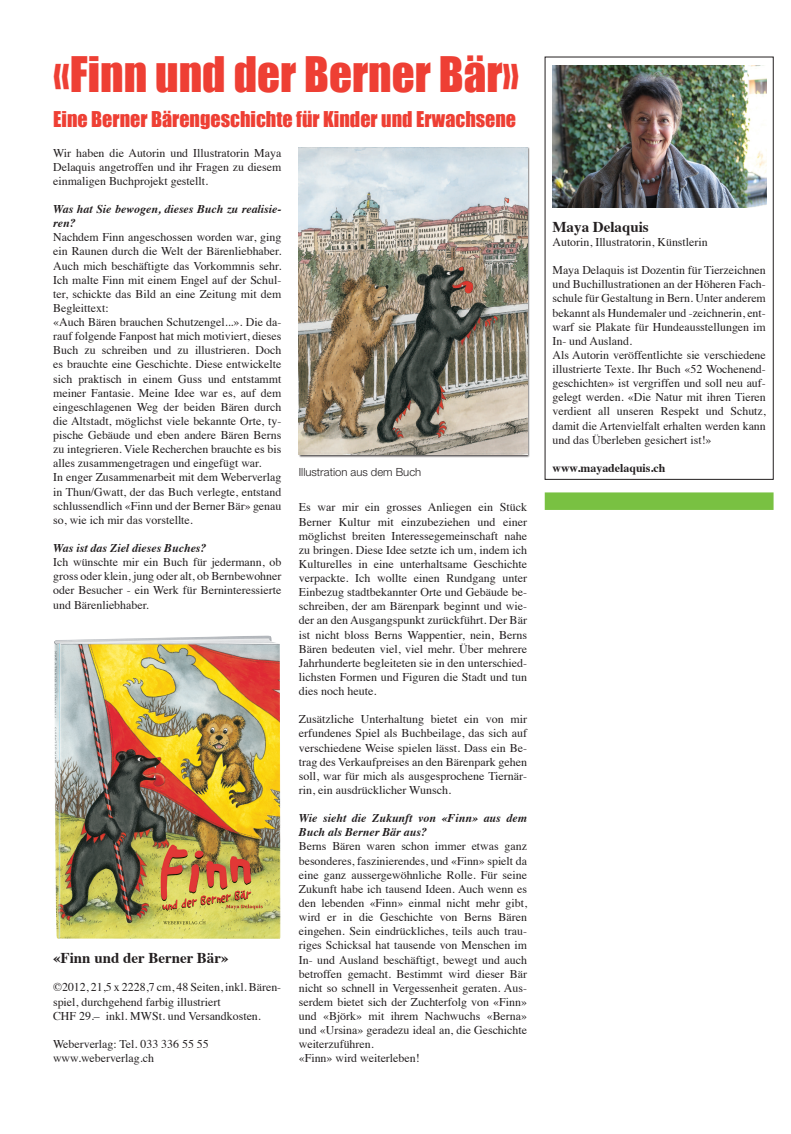
<style>
.page{position:relative;width:791px;height:1134px;background:#fff}
.page>*{position:absolute;margin:0;border:0;box-sizing:border-box;transform-origin:0 0}
.Titel_Impact{font:45px "Impact";color:#ee3f34}
.Titel_Impact-2{font:20px "Impact";color:#ee3f34}
.Text{font:700 15px "Times";color:#231f20}
.Text-2{font:11.88px/14.1px "Times";color:#231f20;text-align:justify}
.Text-3{font:italic 700 11.88px/14.1px "Times";color:#231f20}
.Text-4{font:700 11.88px "Times";color:#231f20}
.Autor_unten{font:300 11.25px "Helvetica Neue";color:#231f20}
</style>
<div class="page">
<img style="left:552px;top:65px;width:213px;height:143px">
<img style="left:54px;top:635px;width:226px;height:304px">
<div style="left:298px;top:147px;width:231px;height:311px;background:#231f20;opacity:.75"></div>
<img style="left:298px;top:148px;width:228px;height:307px">
<div style="left:544px;top:492px;width:229px;height:18px;background:#79c142"></div>
<p class="Titel_Impact" style="left:53px;top:40px;width:467px">«Finn und der Berner Bär»</p>
<p class="Titel_Impact-2" style="left:53px;top:104px;width:464px">Eine Berner Bärengeschichte für Kinder und Erwachsene</p>
<p class="Text-2" style="left:53px;top:144px;width:229px">Wir haben die Autorin und Illustratorin Maya Delaquis angetroffen und ihr Fragen zu diesem einmaligen Buchprojekt gestellt.</p>
<p class="Text-3" style="left:53px;top:201px;width:229px">Was hat Sie bewogen, dieses Buch zu realisie&shy;ren?</p>
<p class="Text-2" style="left:53px;top:229px;width:229px">Nachdem Finn angeschossen worden war, ging ein Raunen durch die Welt der Bärenliebhaber.<br>Auch mich beschäftigte das Vorkommnis sehr.<br>Ich malte Finn mit einem Engel auf der Schul&shy;ter, schickte das Bild an eine Zeitung mit dem Begleittext:</p>
<p class="Text-2" style="left:53px;top:314px;width:229px">«Auch Bären brauchen Schutzengel...». Die da&shy;rauf folgende Fanpost hat mich motiviert, dieses Buch zu schreiben und zu illustrieren. Doch es brauchte eine Geschichte. Diese entwickelte sich praktisch in einem Guss und entstammt meiner Fantasie. Meine Idee war es, auf dem eingeschlagenen Weg der beiden Bären durch die Altstadt, möglichst viele bekannte Orte, ty&shy;pische Gebäude und eben andere Bären Berns zu integrieren. Viele Recherchen brauchte es bis alles zusammengetragen und eingefügt war.</p>
<p class="Text-2" style="left:53px;top:469px;width:229px">In enger Zusammenarbeit mit dem Weberverlag in Thun/Gwatt, der das Buch verlegte, entstand schlussendlich «Finn und der Berner Bär» genau so, wie ich mir das vorstellte.</p>
<p class="Text-3" style="left:53px;top:540px;width:155px">Was ist das Ziel dieses Buches?</p>
<p class="Text-2" style="left:53px;top:554px;width:229px">Ich wünschte mir ein Buch für jedermann, ob gross oder klein, jung oder alt, ob Bernbewohner oder Besucher - ein Werk für Berninteressierte und Bärenliebhaber.</p>
<p class="Autor_unten" style="left:298px;top:465px;width:124px">Illustration aus dem Buch</p>
<p class="Text-2" style="left:298px;top:499px;width:230px">Es war mir ein grosses Anliegen ein Stück Berner Kultur mit einzubeziehen und einer möglichst breiten Interessegemeinschaft nahe zu bringen. Diese Idee setzte ich um, indem ich Kulturelles in eine unterhaltsame Geschichte verpackte. Ich wollte einen Rundgang unter Einbezug stadtbekannter Orte und Gebäude be&shy;schreiben, der am Bärenpark beginnt und wie&shy;der an den Ausgangspunkt zurückführt. Der Bär ist nicht bloss Berns Wappentier, nein, Berns Bären bedeuten viel, viel mehr. Über mehrere Jahrhunderte begleiteten sie in den unterschied&shy;lichsten Formen und Figuren die Stadt und tun dies noch heute.</p>
<p class="Text-2" style="left:298px;top:711px;width:230px">Zusätzliche Unterhaltung bietet ein von mir erfundenes Spiel als Buchbeilage, das sich auf verschiedene Weise spielen lässt. Dass ein Be&shy;trag des Verkaufpreises an den Bärenpark gehen soll, war für mich als ausgesprochene Tiernär&shy;rin, ein ausdrücklicher Wunsch.</p>
<p class="Text-3" style="left:298px;top:810px;width:229px">Wie sieht die Zukunft von «Finn» aus dem<br>Buch als Berner Bär aus?</p>
<p class="Text-2" style="left:298px;top:838px;width:229px">Berns Bären waren schon immer etwas ganz besonderes, faszinierendes, und «Finn» spielt da eine ganz aussergewöhnliche Rolle. Für seine Zukunft habe ich tausend Ideen. Auch wenn es den lebenden «Finn» einmal nicht mehr gibt, wird er in die Geschichte von Berns Bären eingehen. Sein eindrückliches, teils auch trau&shy;riges Schicksal hat tausende von Menschen im In- und Ausland beschäftigt, bewegt und auch betroffen gemacht. Bestimmt wird dieser Bär nicht so schnell in Vergessenheit geraten. Aus&shy;serdem bietet sich der Zuchterfolg von «Finn» und «Björk» mit ihrem Nachwuchs «Berna» und «Ursina» geradezu ideal an, die Geschichte weiterzuführen.</p>
<p class="Text-2" style="left:298px;top:1050px;width:122px">«Finn» wird weiterleben!</p>
<p class="Text" style="left:53px;top:944px;width:177px">«Finn und der Berner Bär»</p>
<p class="Text-2" style="left:53px;top:979px;width:229px">©2012, 21,5 x 2228,7 cm, 48 Seiten, inkl. Bären&shy;spiel, durchgehend farbig illustriert</p>
<p class="Text-2" style="left:53px;top:1008px;width:209px">CHF 29.– inkl. MWSt. und Versandkosten.</p>
<p class="Text-2" style="left:53px;top:1036px;width:157px">Weberverlag: Tel. 033 336 55 55</p>
<p class="Text-2" style="left:53px;top:1050px;width:102px">www.weberverlag.ch</p>
<p class="Text" style="left:552px;top:212px;width:98px">Maya Delaquis</p>
<p class="Text-2" style="left:552px;top:234px;width:157px">Autorin, Illustratorin, Künstlerin</p>
<p class="Text-2" style="left:552px;top:262px;width:215px">Maya Delaquis ist Dozentin für Tierzeichnen und Buchillustrationen an der Höheren Fach&shy;schule für Gestaltung in Bern. Unter anderem bekannt als Hundemaler und -zeichnerin, ent&shy;warf sie Plakate für Hundeausstellungen im In- und Ausland.</p>
<p class="Text-2" style="left:552px;top:347px;width:215px">Als Autorin veröffentlichte sie verschiedene illustrierte Texte. Ihr Buch «52 Wochenend&shy;geschichten» ist vergriffen und soll neu auf&shy;gelegt werden. «Die Natur mit ihren Tieren verdient all unseren Respekt und Schutz, damit die Artenvielfalt erhalten werden kann und das Überleben gesichert ist!»</p>
<p class="Text-4" style="left:552px;top:457px;width:114px">www.mayadelaquis.ch</p>
</div>
